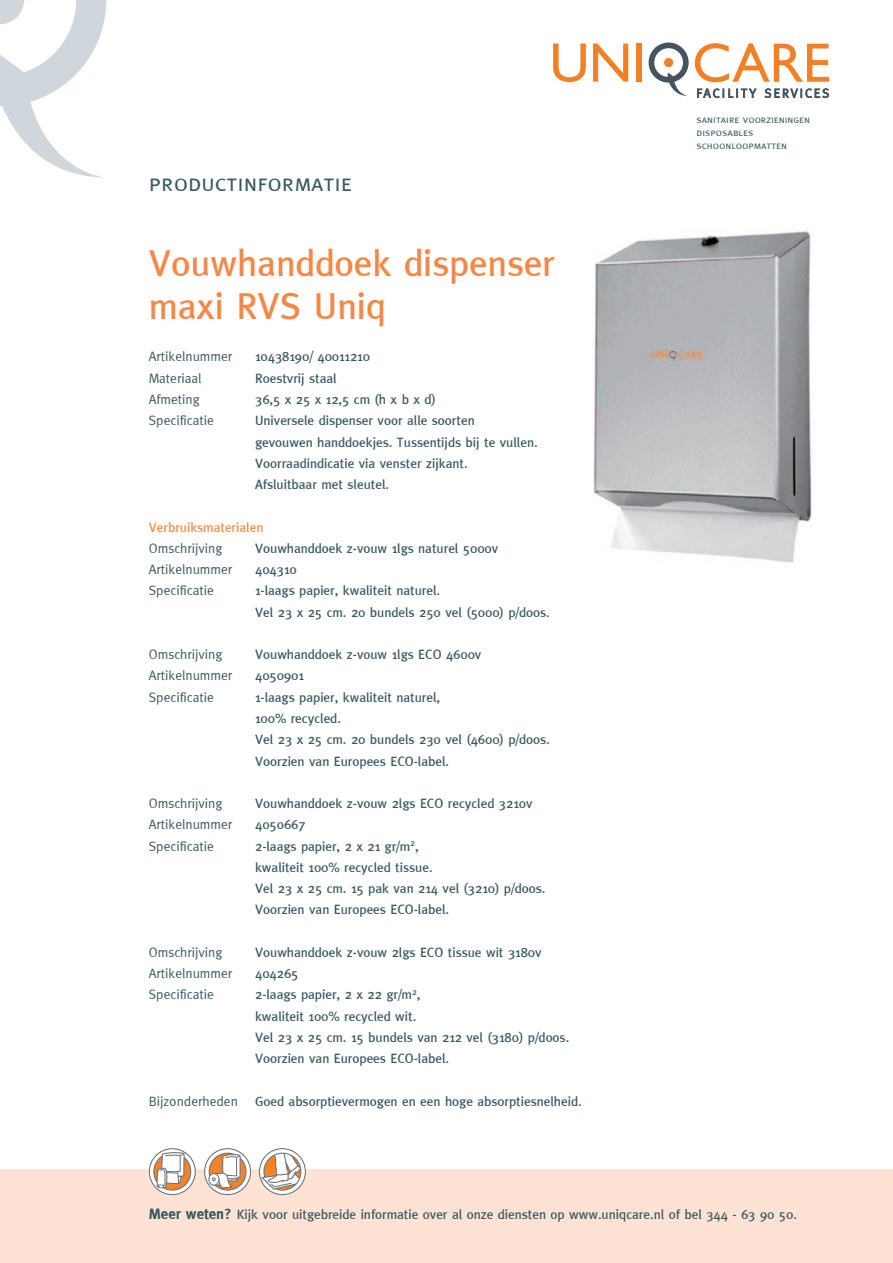
<style>
.page{position:relative;width:893px;height:1263px;background:#fff}
.page>*{position:absolute;margin:0;border:0;box-sizing:border-box;transform-origin:0 0}
.t1{font:500 37.5px/42.5px "Meta";color:#f58846}
.t2{font:24px "Meta Caps";color:#385862}
.t3{font:500 13.5px/21.3px "Meta";color:#385862}
.t4{font:13.5px/21.3px "Meta";color:#385862}
.t5{font:500 13.5px "Meta";color:#f58846}
.t6{font:10.5px/12.8px "Meta Caps";color:#385862}
.s1{font-weight:700;font-size:15px}
</style>
<div class="page">
<div style="left:0;top:1169px;width:893px;height:94px;background:#fee2d4"></div>
<img style="left:593px;top:230px;width:219px;height:333px">
<svg style="left:149px;top:1148px;width:47px;height:47px"></svg>
<svg style="left:204px;top:1148px;width:47px;height:47px"></svg>
<svg style="left:259px;top:1148px;width:47px;height:47px"></svg>
<svg style="left:0;top:0;width:106px;height:178px"></svg>
<svg style="left:553px;top:44px;width:33px;height:38px"></svg>
<svg style="left:593px;top:44px;width:35px;height:38px"></svg>
<div style="left:636px;top:44px;width:6px;height:38px;background:#f48026"></div>
<svg style="left:695px;top:43px;width:134px;height:39px"></svg>
<svg style="left:649px;top:43px;width:40px;height:53px"></svg>
<svg style="left:697px;top:89px;width:59px;height:9px"></svg>
<svg style="left:765px;top:89px;width:64px;height:9px"></svg>
<h2 class="t2" style="left:149px;top:169px;width:205px">productinformatie</h2>
<h1 class="t1" style="left:149px;top:242px;width:408px">Vouwhanddoek dispenser maxi RVS Uniq</h1>
<p class="t4" style="left:149px;top:346px;width:85px">Artikelnummer</p>
<p class="t3" style="left:255px;top:346px;width:116px">10438190/ 40011210</p>
<p class="t4" style="left:149px;top:367px;width:54px">Materiaal</p>
<p class="t3" style="left:255px;top:367px;width:83px">Roestvrij staal</p>
<p class="t4" style="left:149px;top:388px;width:52px">Afmeting</p>
<p class="t3" style="left:255px;top:388px;width:182px">36,5 x 25 x 12,5 cm (h x b x d)</p>
<p class="t4" style="left:149px;top:410px;width:67px">Specificatie</p>
<p class="t3" style="left:255px;top:410px;width:284px">Universele dispenser voor alle soorten<br>gevouwen handdoekjes. Tussentijds bij te vullen.<br>Voorraadindicatie via venster zijkant.<br>Afsluitbaar met sleutel.</p>
<p class="t5" style="left:149px;top:519px;width:116px">Verbruiksmaterialen</p>
<p class="t4" style="left:149px;top:537px;width:85px">Omschrijving<br>Artikelnummer<br>Specificatie</p>
<p class="t3" style="left:255px;top:537px;width:296px">Vouwhanddoek z-vouw 1lgs naturel 5000v<br>404310<br>1-laags papier, kwaliteit naturel.<br>Vel 23 x 25 cm. 20 bundels 250 vel (5000) p/doos.</p>
<p class="t3" style="left:255px;top:644px;width:296px">Vouwhanddoek z-vouw 1lgs ECO 4600v<br>4050901<br>1-laags papier, kwaliteit naturel,<br>100% recycled.<br>Vel 23 x 25 cm. 20 bundels 230 vel (4600) p/doos.<br>Voorzien van Europees ECO-label.</p>
<p class="t3" style="left:255px;top:792px;width:292px">Vouwhanddoek z-vouw 2lgs ECO recycled 3210v<br>4050667<br>2-laags papier, 2 x 21 gr/m<sup>2</sup>,<br>kwaliteit 100% recycled tissue.<br>Vel 23 x 25 cm. 15 pak van 214 vel (3210) p/doos.<br>Voorzien van Europees ECO-label.</p>
<p class="t3" style="left:255px;top:941px;width:316px">Vouwhanddoek z-vouw 2lgs ECO tissue wit 3180v<br>404265<br>2-laags papier, 2 x 22 gr/m<sup>2</sup>,<br>kwaliteit 100% recycled wit.<br>Vel 23 x 25 cm. 15 bundels van 212 vel (3180) p/doos.<br>Voorzien van Europees ECO-label.</p>
<p class="t3" style="left:255px;top:1090px;width:328px">Goed absorptievermogen en een hoge absorptiesnelheid.</p>
<p class="t4" style="left:149px;top:644px;width:85px">Omschrijving<br>Artikelnummer<br>Specificatie</p>
<p class="t4" style="left:149px;top:792px;width:85px">Omschrijving<br>Artikelnummer<br>Specificatie</p>
<p class="t4" style="left:149px;top:941px;width:85px">Omschrijving<br>Artikelnummer<br>Specificatie</p>
<p class="t4" style="left:149px;top:1090px;width:91px">Bijzonderheden</p>
<p class="t6" style="left:696px;top:113px;width:115px">sanitaire voorzieningen disposables schoonloopmatten</p>
<p class="t3" style="left:149px;top:1203px;width:650px"><span class="s1">Meer weten?</span> Kijk voor uitgebreide informatie over al onze diensten op www.uniqcare.nl of bel 344 - 63 90 50.</p>
</div>
